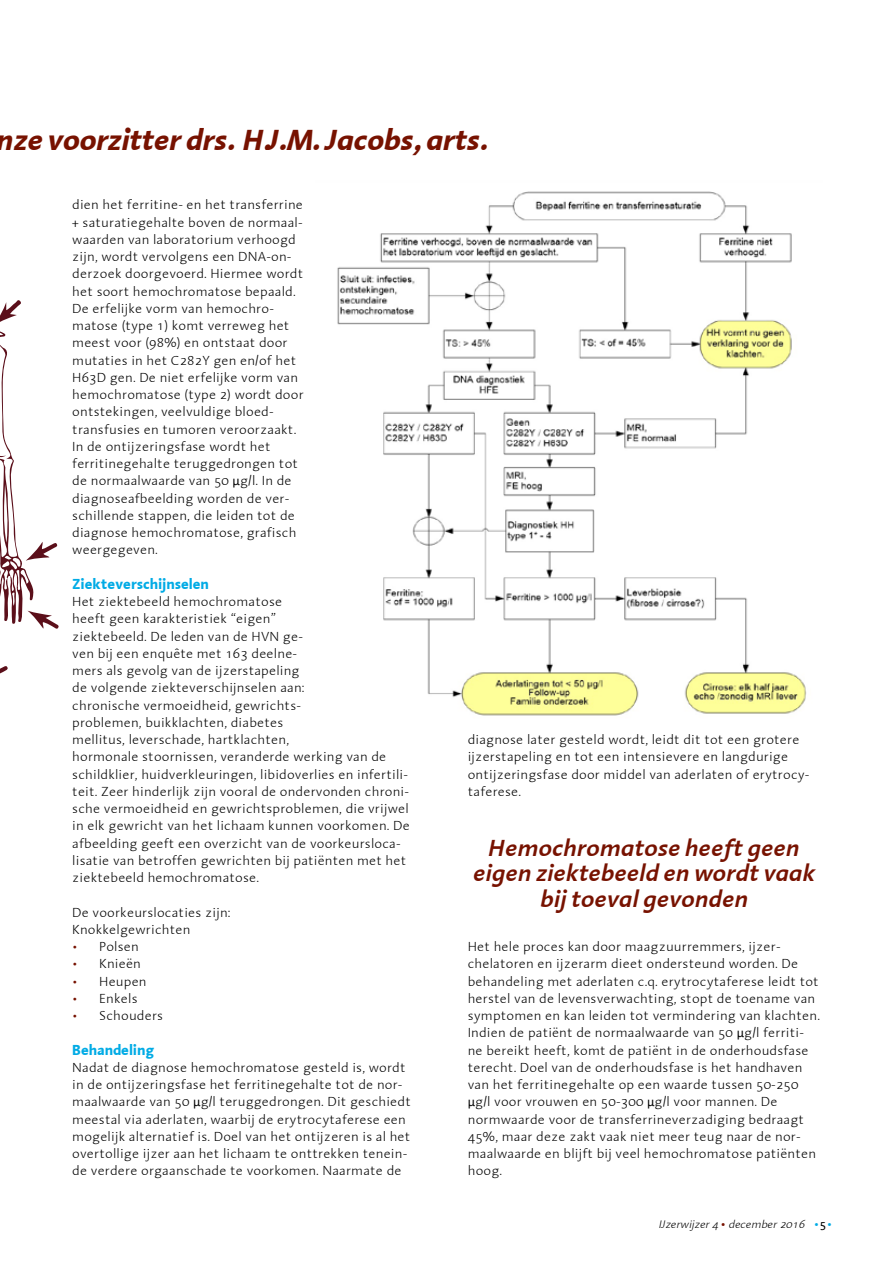
<style>
.page{position:relative;width:893px;height:1263px;background:#fff}
.page>*{position:absolute;margin:0;border:0;box-sizing:border-box;transform-origin:0 0}
.t1{font:italic 700 30px "Linotype Aroma";letter-spacing:-.01em;color:#771200}
.t2{font:italic 600 24px/25.5px "Linotype Aroma";color:#771200;text-align:center}
.t3{font:700 15px "Linotype Aroma";letter-spacing:-.01em;color:#00abe5}
.t4{font:300 13.5px/17.2px "Linotype Aroma";letter-spacing:.01em;color:#000}
.t5{font:italic 300 11.25px "Linotype Aroma";color:#000}
.s1{font-family:"Calibri";font-weight:400}
.s2{color:#771200}
.s3{font-weight:400;font-style:normal;font-size:11.7px;color:#771200}
.s4{font-weight:400;font-style:normal;font-size:11.7px;color:#00abe5}
.s5{font-weight:400;font-style:normal;font-size:11.7px}
</style>
<div class="page">
<img style="left:337px;top:191px;width:469px;height:525px">
<svg style="left:0;top:300px;width:59px;height:374px"></svg>
<h1 class="t1" style="left:-3px;top:120px;width:491px">nze voorzitter drs. H.J.M. Jacobs, arts.</h1>
<p class="t4" style="left:72px;top:196px;width:233px">dien het ferritine- en het transferrine + saturatiegehalte boven de normaal&shy;waarden van laboratorium verhoogd zijn, wordt vervolgens een DNA-on&shy;derzoek doorgevoerd. Hiermee wordt het soort hemochromatose bepaald.<br>De erfelijke vorm van hemochro&shy;matose (type 1) komt verreweg het meest voor (98%) en ontstaat door mutaties in het C282Y gen en/of het H63D gen. De niet erfelijke vorm van hemochromatose (type 2) wordt door ontstekingen, veelvuldige bloed&shy;transfusies en tumoren veroorzaakt.<br>In de ontijzeringsfase wordt het ferritinegehalte teruggedrongen tot de normaalwaarde van 50 <span class="s1">μ</span>g/l. In de diagnoseafbeelding worden de ver&shy;schillende stappen, die leiden tot de diagnose hemochromatose, grafisch weergegeven.</p>
<p class="t3" style="left:72px;top:574px;width:138px">Ziekteverschijnselen</p>
<p class="t4" style="left:72px;top:593px;width:339px">Het ziektebeeld hemochromatose<br>heeft geen karakteristiek “eigen”<br>ziektebeeld. De leden van de HVN ge-<br>ven bij een enquête met 163 deelne-<br>mers als gevolg van de ijzerstapeling<br>de volgende ziekteverschijnselen aan:<br>chronische vermoeidheid, gewrichts-<br>problemen, buikklachten, diabetes<br>mellitus, leverschade, hartklachten,<br>hormonale stoornissen, veranderde werking van de schildklier, huidverkleuringen, libidoverlies en infertili&shy;teit. Zeer hinderlijk zijn vooral de ondervonden chroni&shy;sche vermoeidheid en gewrichtsproblemen, die vrijwel in elk gewricht van het lichaam kunnen voorkomen. De afbeelding geeft een overzicht van de voorkeursloca&shy;lisatie van betroffen gewrichten bij patiënten met het ziektebeeld hemochromatose.</p>
<p class="t4" style="left:72px;top:903px;width:160px">De voorkeurslocaties zijn:<br>Knokkelgewrichten</p>
<p class="t4" style="left:72px;top:938px;width:68px"><span class="s2">•</span> Polsen</p>
<p class="t4" style="left:72px;top:955px;width:70px"><span class="s2">•</span> Knieën</p>
<p class="t4" style="left:72px;top:972px;width:76px"><span class="s2">•</span> Heupen</p>
<p class="t4" style="left:72px;top:989px;width:67px"><span class="s2">•</span> Enkels</p>
<p class="t4" style="left:72px;top:1007px;width:92px"><span class="s2">•</span> Schouders</p>
<p class="t3" style="left:72px;top:1039px;width:84px">Behandeling</p>
<p class="t4" style="left:72px;top:1058px;width:340px">Nadat de diagnose hemochromatose gesteld is, wordt in de ontijzeringsfase het ferritinegehalte tot de nor&shy;maalwaarde van 50 <span class="s1">μ</span>g/l teruggedrongen. Dit geschiedt meestal via aderlaten, waarbij de erytrocytaferese een mogelijk alternatief is. Doel van het ontijzeren is al het overtollige ijzer aan het lichaam te onttrekken tenein&shy;de verdere orgaanschade te voorkomen. Naarmate de</p>
<p class="t4" style="left:468px;top:731px;width:343px">diagnose later gesteld wordt, leidt dit tot een grotere ijzerstapeling en tot een intensievere en langdurige ontijzeringsfase door middel van aderlaten of erytrocy&shy;taferese.</p>
<h2 class="t2" style="left:473px;top:834px;width:344px">Hemochromatose heeft geen eigen ziektebeeld en wordt vaak bij toeval gevonden</h2>
<p class="t4" style="left:468px;top:938px;width:354px">Het hele proces kan door maagzuurremmers, ijzer&shy;chelatoren en ijzerarm dieet ondersteund worden. De behandeling met aderlaten c.q. erytrocytaferese leidt tot herstel van de levensverwachting, stopt de toename van symptomen en kan leiden tot vermindering van klachten.<br>Indien de patiënt de normaalwaarde van 50 <span class="s1">μ</span>g/l ferriti&shy;ne bereikt heeft, komt de patiënt in de onderhoudsfase terecht. Doel van de onderhoudsfase is het handhaven van het ferritinegehalte op een waarde tussen 50-250 <span class="s1">μ</span>g/l voor vrouwen en 50-300 <span class="s1">μ</span>g/l voor mannen. De normwaarde voor de transferrineverzadiging bedraagt 45%, maar deze zakt vaak niet meer teug naar de nor&shy;maalwaarde en blijft bij veel hemochromatose patiënten hoog.</p>
<p class="t5" style="left:659px;top:1218px;width:175px">IJzerwijzer 4 <span class="s3">•</span> december 2016 <span class="s4">•</span><span class="s5">5</span> <span class="s4">•</span></p>
</div>
